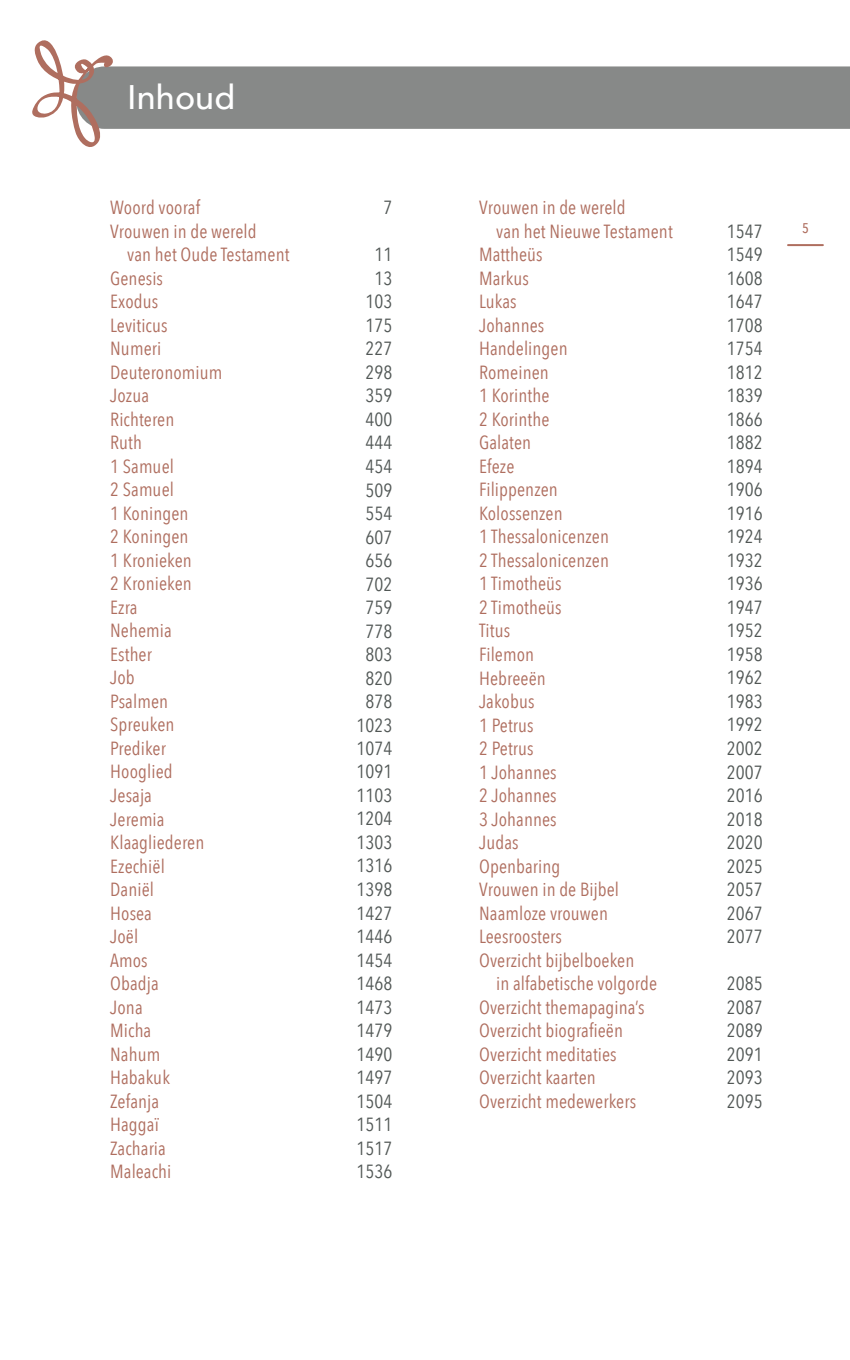
<style>
.page{position:relative;width:850px;height:1360px;background:#fff}
.page>*{position:absolute;margin:0;border:0;box-sizing:border-box;transform-origin:0 0}
.t1{font:500 34px "Avenir";letter-spacing:.005em;color:#fff}
.t2{font:19px/23.6px "Avenir Next Condensed";letter-spacing:.005em;color:#af6e5f}
.t3{font:19px/23.6px "Avenir Next Condensed";letter-spacing:.005em;color:#515755}
.t4{font:500 14px "Avenir Next Condensed";color:#af6e5f}
</style>
<div class="page">
<div style="left:117px;top:66px;width:732px;height:63px;background:#878988"></div>
<svg style="left:32px;top:40px;width:85px;height:107px"></svg>
<hr style="left:787px;top:244px;width:35px;height:2px;background:#af6e5f">
<p class="t1" style="left:127px;top:67px;width:109px">Inhoud</p>
<p class="t2" style="left:110px;top:195px;width:91px">Woord vooraf</p>
<p class="t2" style="left:127px;top:218px;width:164px;text-indent:-17px">Vrouwen in de wereld<br>van het Oude Testament</p>
<p class="t2" style="left:110px;top:265px;width:54px">Genesis</p>
<p class="t2" style="left:110px;top:289px;width:50px">Exodus</p>
<p class="t2" style="left:110px;top:312px;width:59px">Leviticus</p>
<p class="t2" style="left:110px;top:336px;width:53px">Numeri</p>
<p class="t2" style="left:110px;top:359px;width:114px">Deuteronomium</p>
<p class="t2" style="left:110px;top:383px;width:40px">Jozua</p>
<p class="t2" style="left:110px;top:406px;width:66px">Richteren</p>
<p class="t2" style="left:110px;top:430px;width:33px">Ruth</p>
<p class="t2" style="left:110px;top:453px;width:65px">1 Samuel</p>
<p class="t2" style="left:110px;top:477px;width:65px">2 Samuel</p>
<p class="t2" style="left:110px;top:500px;width:80px">1 Koningen</p>
<p class="t2" style="left:110px;top:524px;width:80px">2 Koningen</p>
<p class="t2" style="left:110px;top:547px;width:83px">1 Kronieken</p>
<p class="t2" style="left:110px;top:571px;width:83px">2 Kronieken</p>
<p class="t2" style="left:110px;top:594px;width:29px">Ezra</p>
<p class="t2" style="left:110px;top:618px;width:63px">Nehemia</p>
<p class="t2" style="left:110px;top:641px;width:43px">Esther</p>
<p class="t2" style="left:110px;top:665px;width:26px">Job</p>
<p class="t2" style="left:110px;top:688px;width:59px">Psalmen</p>
<p class="t2" style="left:110px;top:712px;width:66px">Spreuken</p>
<p class="t2" style="left:110px;top:735px;width:57px">Prediker</p>
<p class="t2" style="left:110px;top:759px;width:64px">Hooglied</p>
<p class="t2" style="left:110px;top:782px;width:43px">Jesaja</p>
<p class="t2" style="left:110px;top:806px;width:56px">Jeremia</p>
<p class="t2" style="left:110px;top:829px;width:96px">Klaagliederen</p>
<p class="t2" style="left:110px;top:853px;width:56px">Ezechiël</p>
<p class="t2" style="left:110px;top:876px;width:45px">Daniël</p>
<p class="t2" style="left:110px;top:900px;width:43px">Hosea</p>
<p class="t2" style="left:110px;top:923px;width:30px">Joël</p>
<p class="t2" style="left:110px;top:947px;width:39px">Amos</p>
<p class="t2" style="left:110px;top:970px;width:50px">Obadja</p>
<p class="t2" style="left:110px;top:994px;width:34px">Jona</p>
<p class="t2" style="left:110px;top:1017px;width:43px">Micha</p>
<p class="t2" style="left:110px;top:1041px;width:52px">Nahum</p>
<p class="t2" style="left:110px;top:1064px;width:61px">Habakuk</p>
<p class="t2" style="left:110px;top:1088px;width:50px">Zefanja</p>
<p class="t2" style="left:110px;top:1111px;width:50px">Haggaï</p>
<p class="t2" style="left:110px;top:1135px;width:57px">Zacharia</p>
<p class="t2" style="left:110px;top:1158px;width:63px">Maleachi</p>
<p class="t3" style="left:383px;top:195px;width:10px">7</p>
<p class="t3" style="left:374px;top:242px;width:19px">11</p>
<p class="t3" style="left:374px;top:265px;width:19px">13</p>
<p class="t3" style="left:365px;top:289px;width:28px">103</p>
<p class="t3" style="left:365px;top:312px;width:28px">175</p>
<p class="t3" style="left:365px;top:336px;width:28px">227</p>
<p class="t3" style="left:365px;top:359px;width:28px">298</p>
<p class="t3" style="left:365px;top:383px;width:28px">359</p>
<p class="t3" style="left:365px;top:406px;width:28px">400</p>
<p class="t3" style="left:365px;top:430px;width:28px">444</p>
<p class="t3" style="left:365px;top:453px;width:28px">454</p>
<p class="t3" style="left:365px;top:477px;width:28px">509</p>
<p class="t3" style="left:365px;top:500px;width:28px">554</p>
<p class="t3" style="left:365px;top:524px;width:28px">607</p>
<p class="t3" style="left:365px;top:547px;width:28px">656</p>
<p class="t3" style="left:365px;top:571px;width:28px">702</p>
<p class="t3" style="left:365px;top:594px;width:28px">759</p>
<p class="t3" style="left:365px;top:618px;width:28px">778</p>
<p class="t3" style="left:365px;top:641px;width:28px">803</p>
<p class="t3" style="left:365px;top:665px;width:28px">820</p>
<p class="t3" style="left:365px;top:688px;width:28px">878</p>
<p class="t3" style="left:356px;top:712px;width:38px">1023</p>
<p class="t3" style="left:356px;top:735px;width:38px">1074</p>
<p class="t3" style="left:356px;top:759px;width:38px">1091<br>1103</p>
<p class="t3" style="left:356px;top:806px;width:38px">1204</p>
<p class="t3" style="left:356px;top:829px;width:38px">1303</p>
<p class="t3" style="left:356px;top:853px;width:38px">1316</p>
<p class="t3" style="left:356px;top:876px;width:38px">1398</p>
<p class="t3" style="left:356px;top:900px;width:38px">1427</p>
<p class="t3" style="left:356px;top:923px;width:38px">1446</p>
<p class="t3" style="left:356px;top:947px;width:38px">1454</p>
<p class="t3" style="left:356px;top:970px;width:38px">1468</p>
<p class="t3" style="left:356px;top:994px;width:38px">1473</p>
<p class="t3" style="left:356px;top:1017px;width:38px">1479</p>
<p class="t3" style="left:356px;top:1041px;width:38px">1490</p>
<p class="t3" style="left:356px;top:1064px;width:38px">1497</p>
<p class="t3" style="left:356px;top:1088px;width:38px">1504</p>
<p class="t3" style="left:356px;top:1111px;width:38px">1511</p>
<p class="t3" style="left:356px;top:1135px;width:38px">1517</p>
<p class="t3" style="left:356px;top:1158px;width:38px">1536</p>
<p class="t2" style="left:496px;top:195px;width:178px;text-indent:-17px">Vrouwen in de wereld<br>van het Nieuwe Testament</p>
<p class="t2" style="left:479px;top:242px;width:65px">Mattheüs</p>
<p class="t2" style="left:479px;top:265px;width:51px">Markus</p>
<p class="t2" style="left:479px;top:289px;width:39px">Lukas</p>
<p class="t2" style="left:479px;top:312px;width:67px">Johannes</p>
<p class="t2" style="left:479px;top:336px;width:90px">Handelingen</p>
<p class="t2" style="left:479px;top:359px;width:71px">Romeinen</p>
<p class="t2" style="left:479px;top:383px;width:72px">1 Korinthe</p>
<p class="t2" style="left:479px;top:406px;width:72px">2 Korinthe</p>
<p class="t2" style="left:479px;top:430px;width:53px">Galaten</p>
<p class="t2" style="left:479px;top:453px;width:37px">Efeze</p>
<p class="t2" style="left:479px;top:477px;width:80px">Filippenzen</p>
<p class="t2" style="left:479px;top:500px;width:85px">Kolossenzen</p>
<p class="t2" style="left:479px;top:524px;width:131px">1 Thessalonicenzen</p>
<p class="t2" style="left:479px;top:547px;width:131px">2 Thessalonicenzen</p>
<p class="t2" style="left:479px;top:571px;width:84px">1 Timotheüs</p>
<p class="t2" style="left:479px;top:594px;width:84px">2 Timotheüs</p>
<p class="t2" style="left:479px;top:618px;width:33px">Titus</p>
<p class="t2" style="left:479px;top:641px;width:56px">Filemon</p>
<p class="t2" style="left:479px;top:665px;width:68px">Hebreeën</p>
<p class="t2" style="left:479px;top:688px;width:57px">Jakobus</p>
<p class="t2" style="left:479px;top:712px;width:56px">1 Petrus</p>
<p class="t2" style="left:479px;top:735px;width:56px">2 Petrus</p>
<p class="t2" style="left:479px;top:759px;width:79px">1 Johannes</p>
<p class="t2" style="left:479px;top:782px;width:79px">2 Johannes</p>
<p class="t2" style="left:479px;top:806px;width:79px">3 Johannes</p>
<p class="t2" style="left:479px;top:829px;width:41px">Judas</p>
<p class="t2" style="left:479px;top:853px;width:83px">Openbaring</p>
<p class="t2" style="left:479px;top:876px;width:141px">Vrouwen in de Bijbel</p>
<p class="t2" style="left:479px;top:900px;width:130px">Naamloze vrouwen</p>
<p class="t2" style="left:479px;top:923px;width:84px">Leesroosters</p>
<p class="t2" style="left:496px;top:947px;width:162px;text-indent:-17px">Overzicht bijbelboeken<br>in alfabetische volgorde</p>
<p class="t2" style="left:479px;top:994px;width:167px">Overzicht themapagina’s</p>
<p class="t2" style="left:479px;top:1017px;width:145px">Overzicht biografieën</p>
<p class="t2" style="left:479px;top:1041px;width:139px">Overzicht meditaties</p>
<p class="t2" style="left:479px;top:1064px;width:118px">Overzicht kaarten</p>
<p class="t2" style="left:479px;top:1088px;width:158px">Overzicht medewerkers</p>
<p class="t3" style="left:726px;top:218px;width:38px">1547</p>
<p class="t3" style="left:726px;top:242px;width:38px">1549</p>
<p class="t3" style="left:726px;top:265px;width:38px">1608</p>
<p class="t3" style="left:726px;top:289px;width:38px">1647</p>
<p class="t3" style="left:726px;top:312px;width:38px">1708</p>
<p class="t3" style="left:726px;top:336px;width:38px">1754</p>
<p class="t3" style="left:726px;top:359px;width:38px">1812</p>
<p class="t3" style="left:726px;top:383px;width:38px">1839</p>
<p class="t3" style="left:726px;top:406px;width:38px">1866</p>
<p class="t3" style="left:726px;top:430px;width:38px">1882</p>
<p class="t3" style="left:726px;top:453px;width:38px">1894</p>
<p class="t3" style="left:726px;top:477px;width:38px">1906</p>
<p class="t3" style="left:726px;top:500px;width:38px">1916</p>
<p class="t3" style="left:726px;top:524px;width:38px">1924</p>
<p class="t3" style="left:726px;top:547px;width:38px">1932</p>
<p class="t3" style="left:726px;top:571px;width:38px">1936</p>
<p class="t3" style="left:726px;top:594px;width:38px">1947</p>
<p class="t3" style="left:726px;top:618px;width:38px">1952</p>
<p class="t3" style="left:726px;top:641px;width:38px">1958</p>
<p class="t3" style="left:726px;top:665px;width:38px">1962</p>
<p class="t3" style="left:726px;top:688px;width:38px">1983</p>
<p class="t3" style="left:726px;top:712px;width:38px">1992</p>
<p class="t3" style="left:726px;top:735px;width:38px">2002</p>
<p class="t3" style="left:726px;top:759px;width:38px">2007</p>
<p class="t3" style="left:726px;top:782px;width:38px">2016</p>
<p class="t3" style="left:726px;top:806px;width:38px">2018</p>
<p class="t3" style="left:726px;top:829px;width:38px">2020</p>
<p class="t3" style="left:726px;top:853px;width:38px">2025</p>
<p class="t3" style="left:726px;top:876px;width:38px">2057</p>
<p class="t3" style="left:726px;top:900px;width:38px">2067</p>
<p class="t3" style="left:726px;top:923px;width:38px">2077</p>
<p class="t3" style="left:726px;top:970px;width:38px">2085</p>
<p class="t3" style="left:726px;top:994px;width:38px">2087</p>
<p class="t3" style="left:726px;top:1017px;width:38px">2089</p>
<p class="t3" style="left:726px;top:1041px;width:38px">2091</p>
<p class="t3" style="left:726px;top:1064px;width:38px">2093</p>
<p class="t3" style="left:726px;top:1088px;width:38px">2095</p>
<p class="t4" style="left:801px;top:220px;width:8px">5</p>
</div>
